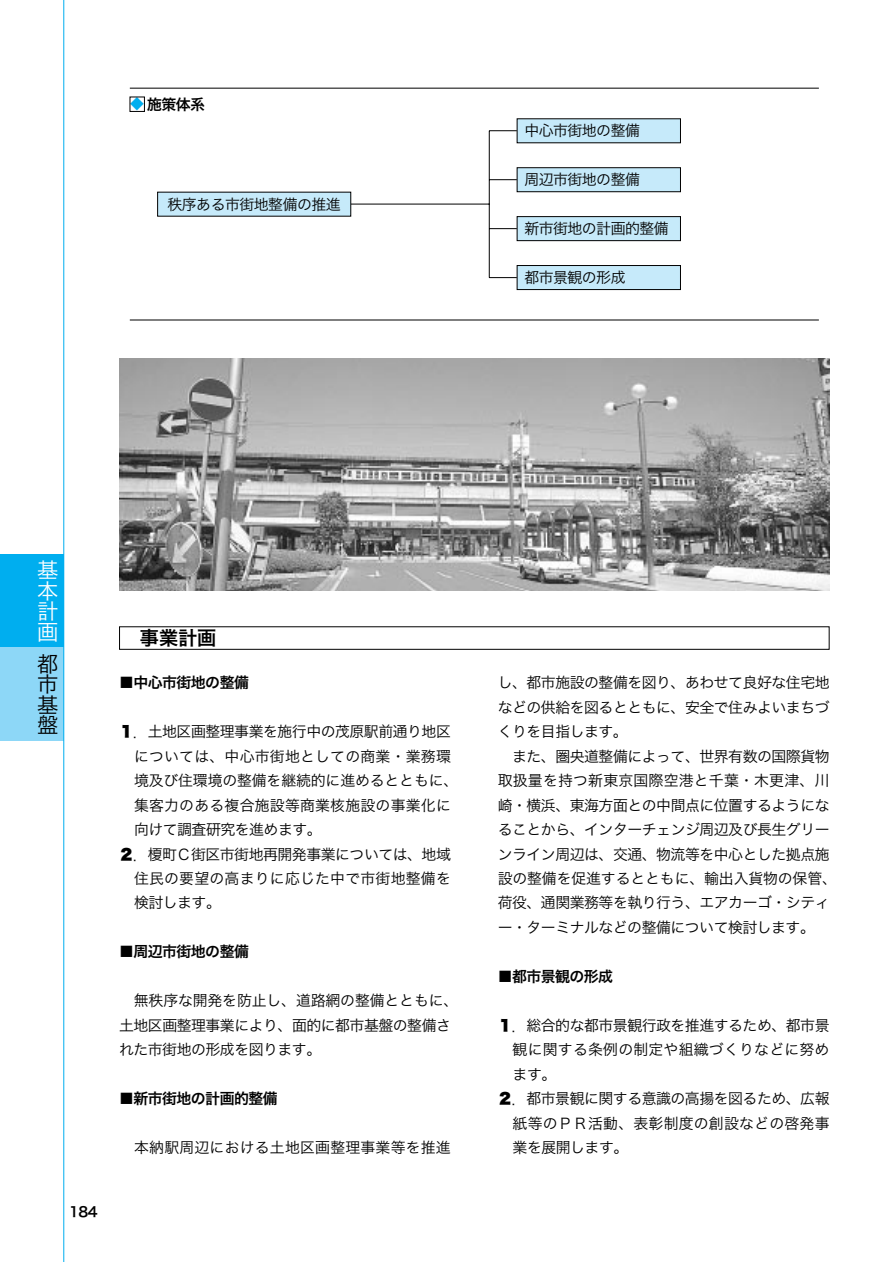
<style>
.page{position:relative;width:893px;height:1262px;background:#fff}
.page>*{position:absolute;margin:0;border:0;box-sizing:border-box;transform-origin:0 0}
.t1{font:21.3px/20.5px "Hira Kaku DS W3";color:#fff;text-align:justify}
.t2{font:21.3px/20.5px "Hira Kaku DS W3";color:#000;text-align:justify}
.t3{font:19.2px "Hira Kaku DS W6";color:#000}
.t4{font:14.85px/24.5px "Hira Kaku DS W3";letter-spacing:-.03em;color:#000}
.t5{font:14.85px "Hira Kaku DS W3";letter-spacing:.015em;color:#000}
.t6{font:14.85px "Hira Kaku DS W6";letter-spacing:-.035em;color:#000}
.t7{font:14.85px "Hira Kaku DS W3";letter-spacing:-.01em;color:#000}
.t8{font:13.8px "Hira Kaku DS W6";color:#000}
.s1{font-family:"Hira Kaku DS W3";font-size:13.8px;color:#00aeef}
.s2{font-family:"Hira Kaku DS W9"}
</style>
<div class="page">
<div style="left:0;top:554px;width:64px;height:93px;background:#00aeef"></div>
<div style="left:0;top:647px;width:64px;height:94px;background:#8dd7f7"></div>
<div style="left:517px;top:119px;width:163px;height:24px;background:#c6eafa"></div>
<div style="left:517px;top:168px;width:163px;height:23px;background:#c6eafa"></div>
<div style="left:517px;top:167px;width:163px;height:25px;border:1px solid #000"></div>
<div style="left:517px;top:217px;width:163px;height:23px;background:#c6eafa"></div>
<div style="left:517px;top:216px;width:163px;height:25px;border:1px solid #000"></div>
<div style="left:517px;top:266px;width:163px;height:23px;background:#c6eafa"></div>
<div style="left:517px;top:265px;width:163px;height:25px;border:1px solid #000"></div>
<div style="left:158px;top:192px;width:192px;height:24px;background:#c6eafa"></div>
<hr style="left:351px;top:204px;width:138px;height:1px;background:#000">
<svg style="left:489px;top:130px;width:28px;height:1px"></svg>
<svg style="left:490px;top:179px;width:27px;height:1px"></svg>
<svg style="left:490px;top:228px;width:27px;height:1px"></svg>
<svg style="left:490px;top:277px;width:27px;height:1px"></svg>
<hr style="left:489px;top:131px;width:1px;height:147px;background:#000">
<hr style="left:130px;top:88px;width:688px;height:1px;background:#000">
<hr style="left:130px;top:320px;width:688px;height:1px;background:#000">
<div style="left:130px;top:97px;width:15px;height:15px;border:1px solid #000"></div>
<img style="left:119px;top:358px;width:710px;height:233px">
<hr style="left:63px;top:0;width:1px;height:1262px;background:#00aeef">
<p class="t6" style="left:130px;top:99px;width:76px"><span class="s1">◆</span> 施策体系</p>
<p class="t4" style="left:167px;top:194px;width:175px">秩序ある市街地整備の推進</p>
<p class="t4" style="left:524px;top:121px;width:117px">中心市街地の整備</p>
<p class="t4" style="left:524px;top:169px;width:117px">周辺市街地の整備</p>
<p class="t4" style="left:524px;top:218px;width:146px">新市街地の計画的整備</p>
<p class="t4" style="left:524px;top:267px;width:103px">都市景観の形成</p>
<h1 class="t1" style="left:37px;top:562px;width:23px">基本計画</h1>
<h1 class="t2" style="left:37px;top:656px;width:23px">都市基盤</h1>
<p class="t8" style="left:69px;top:1206px;width:30px">184</p>
<p class="t3" style="left:140px;top:631px;width:78px">事業計画</p>
<p class="t6" style="left:119px;top:677px;width:131px">■中心市街地の整備</p>
<p class="t4" style="left:119px;top:721px;width:333px"><span class="s2">１</span>．土地区画整理事業を施行中の茂原駅前通り地区</p>
<p class="t5" style="left:134px;top:750px;width:318px">については、中心市街地としての商業・業務環</p>
<p class="t7" style="left:134px;top:775px;width:326px">境及び住環境の整備を継続的に進めるとともに、</p>
<p class="t5" style="left:134px;top:799px;width:318px">集客力のある複合施設等商業核施設の事業化に</p>
<p class="t4" style="left:134px;top:819px;width:189px">向けて調査研究を進めます。</p>
<p class="t4" style="left:119px;top:843px;width:333px"><span class="s2">２</span>．榎町Ｃ街区市街地再開発事業については、地域</p>
<p class="t5" style="left:134px;top:873px;width:318px">住民の要望の高まりに応じた中で市街地整備を</p>
<p class="t4" style="left:134px;top:892px;width:88px">検討します。</p>
<p class="t6" style="left:119px;top:946px;width:131px">■周辺市街地の整備</p>
<p class="t4" style="left:119px;top:990px;width:341px;text-indent:15px">無秩序な開発を防止し、道路網の整備とともに、土地区画整理事業により、面的に都市基盤の整備された市街地の形成を図ります。</p>
<p class="t6" style="left:119px;top:1093px;width:160px">■新市街地の計画的整備</p>
<p class="t5" style="left:134px;top:1141px;width:318px">本納駅周辺における土地区画整理事業等を推進</p>
<p class="t4" style="left:497px;top:672px;width:333px;text-align:justify">し、都市施設の整備を図り、あわせて良好な住宅地などの供給を図るとともに、安全で住みよいまちづくりを目指します。</p>
<p class="t4" style="left:497px;top:746px;width:341px;text-indent:14px">また、圏央道整備によって、世界有数の国際貨物取扱量を持つ新東京国際空港と千葉・木更津、川崎・横浜、東海方面との中間点に位置するようになることから、インターチェンジ周辺及び長生グリーンライン周辺は、交通、物流等を中心とした拠点施設の整備を促進するとともに、輸出入貨物の保管、荷役、通関業務等を執り行う、エアカーゴ・シティー・ターミナルなどの整備について検討します。</p>
<p class="t6" style="left:497px;top:970px;width:117px">■都市景観の形成</p>
<p class="t4" style="left:497px;top:1015px;width:333px"><span class="s2">１</span>．総合的な都市景観行政を推進するため、都市景</p>
<p class="t5" style="left:512px;top:1044px;width:318px">観に関する条例の制定や組織づくりなどに努め</p>
<p class="t4" style="left:512px;top:1063px;width:45px">ます。</p>
<p class="t4" style="left:497px;top:1088px;width:333px"><span class="s2">２</span>．都市景観に関する意識の高揚を図るため、広報</p>
<p class="t5" style="left:512px;top:1117px;width:318px">紙等のＰＲ活動、表彰制度の創設などの啓発事</p>
<p class="t4" style="left:512px;top:1137px;width:117px">業を展開します。</p>
</div>
